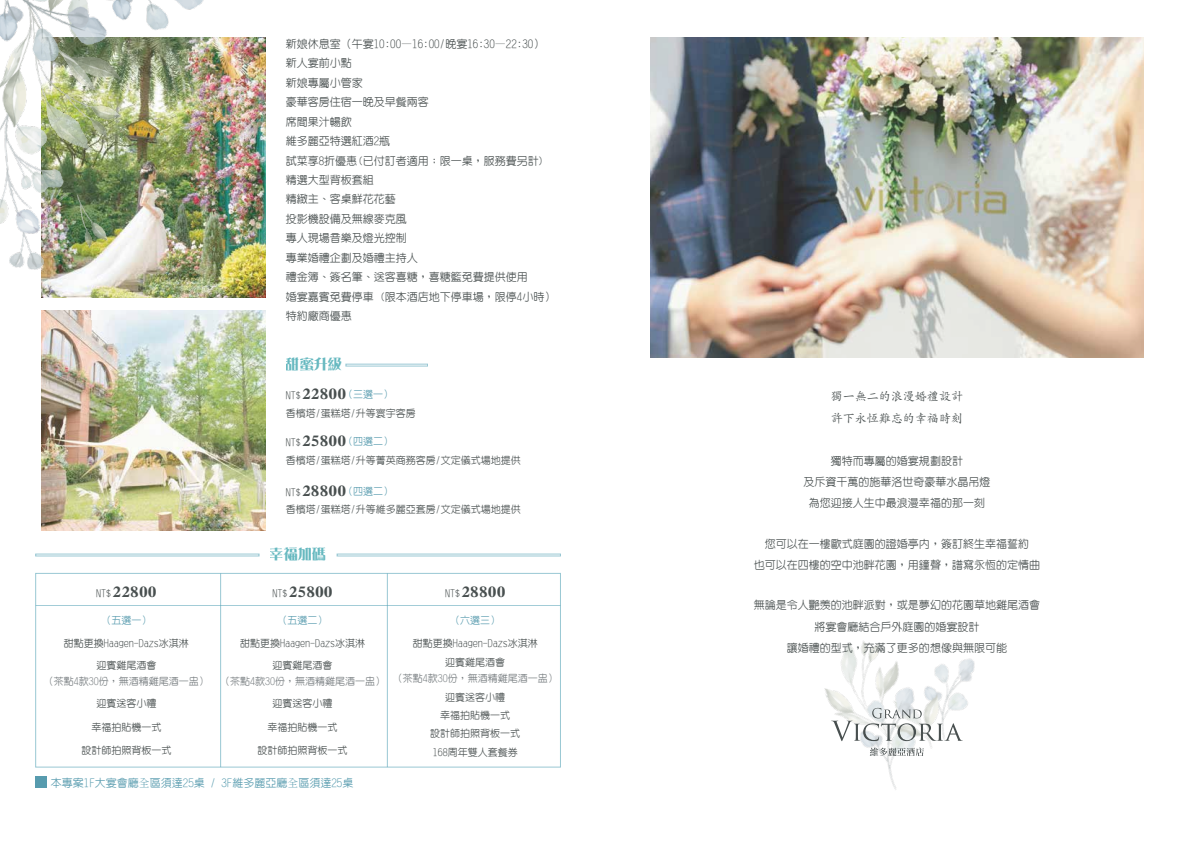
<style>
.page{position:relative;width:1191px;height:842px;background:#fff}
.page>*{position:absolute;margin:0;border:0;box-sizing:border-box;transform-origin:0 0}
.t1{font:16px "DF Yea Song Std W9";color:#484f4f}
.t2{font:14px "DF Yea Song Std W9";color:#008a96}
.t3{font:500 12px/21.2px "Zen Kai";color:#484f4f}
.t4{font:500 11px/19.5px "Yen Round";color:#484f4f;text-align:center}
.t5{font:500 11px "Yen Round";color:#579bae}
.t6{font:500 10px/21.3px "Yen Round";color:#484f4f;text-align:center}
.t7{font:500 10px "Yen Round";color:#767c7f}
.t8{font:500 10px "Yen Round";color:#579bae}
.s1{font-family:"Yen Round";font-weight:500;font-size:10px}
.s2{font-family:"Yen Round";font-weight:500;font-size:10px;color:#579bae}
.s3{font-family:"Adobe Ming Std";font-weight:300}
</style>
<div class="page">
<img style="left:42px;top:38px;width:223px;height:260px">
<img style="left:42px;top:311px;width:223px;height:220px">
<hr style="left:36px;top:605px;width:524px;height:1px;background:#54a2b6">
<hr style="left:220px;top:573px;width:1px;height:194px;background:#54a2b6">
<hr style="left:387px;top:573px;width:1px;height:194px;background:#54a2b6">
<img style="left:0;top:0;width:223px;height:297px">
<img style="left:824px;top:640px;width:151px;height:150px">
<img style="left:650px;top:38px;width:493px;height:320px">
<svg style="left:831px;top:708px;width:131px;height:33px"></svg>
<svg style="left:870px;top:748px;width:54px;height:8px"></svg>
<div style="left:36px;top:776px;width:11px;height:12px;background:#579bae"></div>
<p class="t4" style="left:286px;top:34px;width:260px;text-align:left">新娘休息室（午宴10:00—16:00/晚宴16:30—22:30）新人宴前小點<br>新娘專屬小管家<br>豪華客房住宿一晚及早餐兩客</p>
<p class="t4" style="left:286px;top:112px;width:271px;text-align:left">席間果汁暢飲<br>維多麗亞特選紅酒2瓶<br>試菜享8折優惠(已付訂者適用；限一桌，服務費另計)精選大型背板套組<br>精緻主、客桌鮮花花藝<br>投影機設備及無線麥克風<br>專人現場音樂及燈光控制<br>專業婚禮企劃及婚禮主持人<br>禮金簿、簽名筆、送客喜糖，喜糖籃免費提供使用<br>婚宴嘉賓免費停車 (限本酒店地下停車場，限停4小時）</p>
<p class="t4" style="left:286px;top:306px;width:67px">特約廠商優惠</p>
<p class="t2" style="left:286px;top:357px;width:57px">甜蜜升級</p>
<h1 class="t1" style="left:286px;top:385px;width:109px"><span class="s1">NT$</span>22800<span class="s2">（三選一）</span></h1>
<p class="t6" style="left:286px;top:403px;width:131px">香檳塔/蛋糕塔/升等寰宇客房</p>
<h1 class="t1" style="left:286px;top:432px;width:109px"><span class="s1">NT$</span>25800<span class="s2">（四選二）</span></h1>
<p class="t6" style="left:286px;top:450px;width:237px">香檳塔/蛋糕塔/升等菁英商務客房/文定儀式場地提供</p>
<h1 class="t1" style="left:286px;top:481px;width:109px"><span class="s1">NT$</span>28800<span class="s2">（四選二）</span></h1>
<p class="t6" style="left:286px;top:499px;width:237px">香檳塔/蛋糕塔/升等維多麗亞套房/文定儀式場地提供</p>
<p class="t2" style="left:270px;top:546px;width:57px">幸福加碼</p>
<h1 class="t1" style="left:96px;top:583px;width:62px"><span class="s1">NT$</span>22800</h1>
<h1 class="t1" style="left:272px;top:583px;width:62px"><span class="s1">NT$</span>25800</h1>
<p class="t8" style="left:101px;top:615px;width:51px">（五選一）</p>
<p class="t6" style="left:64px;top:633px;width:126px">甜點更換Haagen-Dazs冰淇淋迎賓雞尾酒會</p>
<p class="t6" style="left:96px;top:692px;width:61px">迎賓送客小禮</p>
<p class="t6" style="left:91px;top:716px;width:71px">幸福拍貼機一式</p>
<p class="t6" style="left:81px;top:739px;width:91px">設計師拍照背板一式</p>
<p class="t8" style="left:277px;top:615px;width:51px">（五選二）</p>
<p class="t6" style="left:240px;top:633px;width:126px">甜點更換Haagen-Dazs冰淇淋迎賓雞尾酒會</p>
<p class="t6" style="left:272px;top:692px;width:61px">迎賓送客小禮</p>
<p class="t6" style="left:267px;top:716px;width:71px">幸福拍貼機一式</p>
<p class="t6" style="left:257px;top:739px;width:91px">設計師拍照背板一式</p>
<p class="t7" style="left:220px;top:676px;width:166px">（茶點4款30份，無酒精雞尾酒一盅）</p>
<p class="t7" style="left:44px;top:676px;width:166px">（茶點4款30份，無酒精雞尾酒一盅）</p>
<p class="t5" style="left:51px;top:777px;width:304px">本專案1F大宴會廳<span class="s3">全</span>區須達25桌 / 3F維多麗亞廳<span class="s3">全</span>區須達25桌</p>
<h1 class="t1" style="left:445px;top:583px;width:62px"><span class="s1">NT$</span>28800</h1>
<p class="t8" style="left:450px;top:615px;width:51px">（六選三）</p>
<p class="t6" style="left:413px;top:634px;width:126px;line-height:18.3px">甜點更換Haagen-Dazs冰淇淋迎賓雞尾酒會</p>
<p class="t6" style="left:440px;top:688px;width:71px;line-height:18.6px">迎賓送客小禮幸福拍貼機一式</p>
<p class="t6" style="left:430px;top:724px;width:91px;line-height:18.7px;text-align:left">設計師拍照背板一式<br>168周年雙人套餐券</p>
<p class="t7" style="left:393px;top:673px;width:166px">（茶點4款30份，無酒精雞尾酒一盅）</p>
<p class="t3" style="left:831px;top:386px;width:133px">獨一無二的浪漫婚禮設計許下永恆難忘的幸福時刻</p>
<p class="t4" style="left:803px;top:450px;width:188px;line-height:21.2px">獨特而專屬的婚宴規劃設計<br>及斥資千萬的施華洛世奇豪華水晶吊燈為您迎接人生中最浪漫幸福的那一刻</p>
<p class="t4" style="left:754px;top:533px;width:287px;line-height:21.2px">您可以在一樓歐式庭園的證婚亭內，簽訂終生幸福誓約<br>也可以在四樓的空中池畔花園，用鐘聲，譜寫永恆的定情曲</p>
<p class="t4" style="left:754px;top:595px;width:287px;line-height:21.2px">無論是令人艷羡的池畔派對，或是夢幻的花園草地雞尾酒會將宴會廳結合戶外庭園的婚宴設計<br>讓婚禮的型式，充滿了更多的想像與無限可能</p>
</div>
